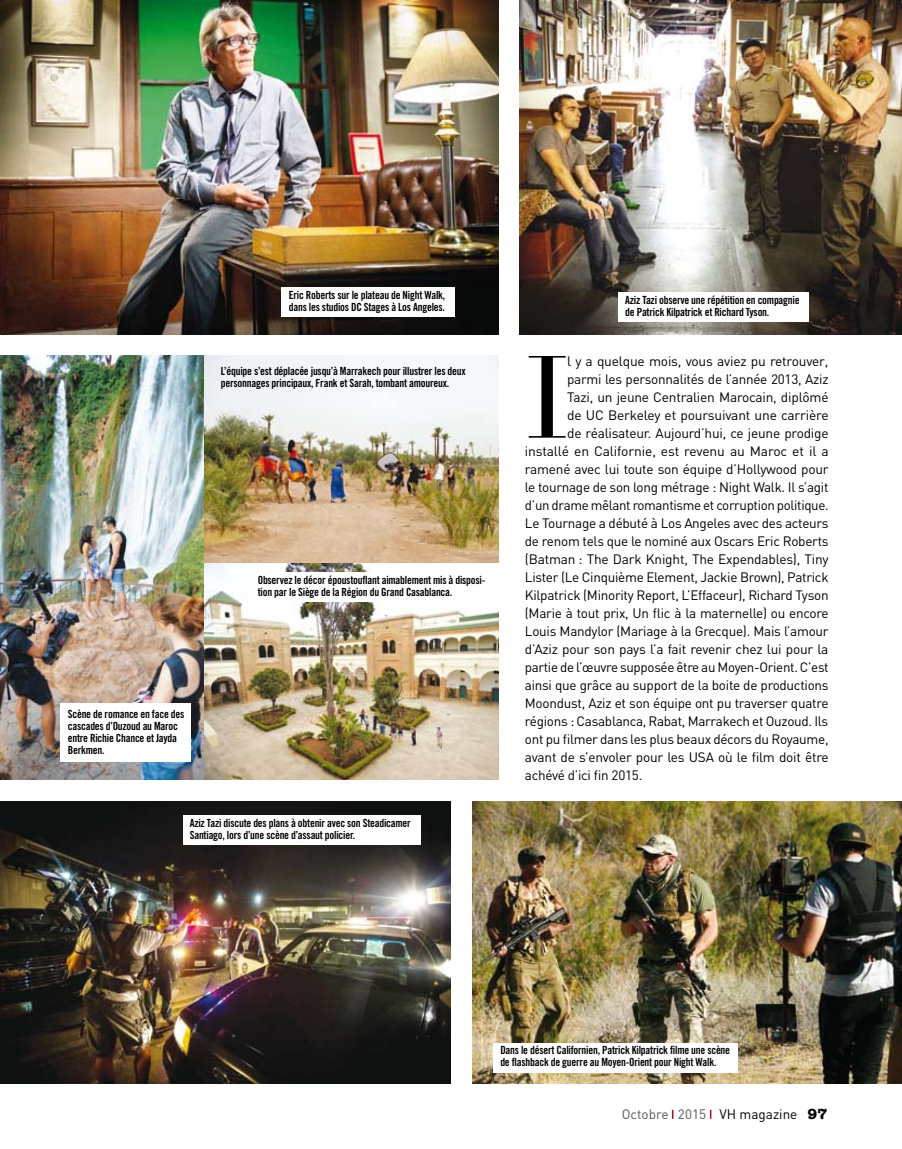
<style>
.page{position:relative;width:902px;height:1149px;background:#fff}
.page>*{position:absolute;margin:0;border:0;box-sizing:border-box;transform-origin:0 0}
.t1{font:114.6px "Didot";color:#000}
.t2{font:13.5px "DIN";letter-spacing:-.02em;color:#000}
.t3{font:13.5px "DIN";color:#58585a}
.t4{font:11.25px/12px "Trade Gothic Bold Cond Twenty";letter-spacing:-.02em;color:#000}
.s1{color:#000}
.s2{font-family:"American Typewriter";font-weight:700;font-size:15px;color:#000}
</style>
<div class="page">
<img style="left:0;top:0;width:498px;height:334px">
<img style="left:519px;top:0;width:382px;height:334px">
<img style="left:0;top:801px;width:451px;height:282px">
<img style="left:472px;top:801px;width:429px;height:282px">
<img style="left:198px;top:355px;width:301px;height:207px">
<img style="left:203px;top:563px;width:296px;height:216px">
<div style="left:183px;top:814px;width:237px;height:30px;background:#fff"></div>
<div style="left:248px;top:571px;width:243px;height:30px;background:#fff"></div>
<div style="left:493px;top:1042px;width:244px;height:29px;background:#fff"></div>
<div style="left:281px;top:286px;width:174px;height:30px;background:#fff"></div>
<div style="left:618px;top:292px;width:190px;height:29px;background:#fff"></div>
<img style="left:0;top:356px;width:203px;height:423px">
<div style="left:60px;top:703px;width:131px;height:58px;background:#fff"></div>
<svg style="left:671px;top:1109px;width:2px;height:9px"></svg>
<svg style="left:709px;top:1109px;width:2px;height:9px"></svg>
<p class="t4" style="left:68px;top:707px;width:118px">Scène de romance en face des cascades d’Ouzoud au Maroc entre Richie Chance et Jayda<br>Berkmen.</p>
<p class="t4" style="left:289px;top:289px;width:158px">Eric Roberts sur le plateau de Night Walk, dans les studios DC Stages à Los Angeles.</p>
<p class="t4" style="left:625px;top:294px;width:176px">Aziz Tazi observe une répétition en compagnie de Patrick Kilpatrick et Richard Tyson.</p>
<p class="t4" style="left:221px;top:365px;width:246px">L’équipe s’est déplacée jusqu’à Marrakech pour illustrer les deux personnages principaux, Frank et Sarah, tombant amoureux.</p>
<p class="t4" style="left:258px;top:573px;width:229px">Observez le décor époustouflant aimablement mis à disposi&shy;tion par le Siège de la Région du Grand Casablanca.</p>
<h1 class="t1" style="left:525px;top:329px;width:46px">I</h1>
<p class="t2" style="left:567px;top:352px;width:263px">l y a quelque mois, vous aviez pu retrouver,</p>
<p class="t2" style="left:567px;top:370px;width:263px">parmi les personnalités de l’année 2013, Aziz</p>
<p class="t2" style="left:567px;top:388px;width:263px">Tazi, un jeune Centralien Marocain, diplômé</p>
<p class="t2" style="left:567px;top:406px;width:263px">de UC Berkeley et poursuivant une carrière</p>
<p class="t2" style="left:567px;top:424px;width:263px">de réalisateur. Aujourd’hui, ce jeune prodige</p>
<p class="t2" style="left:525px;top:442px;width:305px">installé en Californie, est revenu au Maroc et il a</p>
<p class="t2" style="left:525px;top:460px;width:305px">ramené avec lui toute son équipe d’Hollywood pour</p>
<p class="t2" style="left:525px;top:478px;width:305px">le tournage de son long métrage : Night Walk. Il s’agit</p>
<p class="t2" style="left:525px;top:496px;width:305px">d’un drame mêlant romantisme et corruption politique.</p>
<p class="t2" style="left:525px;top:514px;width:305px">Le Tournage a débuté à Los Angeles avec des acteurs</p>
<p class="t2" style="left:525px;top:532px;width:305px">de renom tels que le nominé aux Oscars Eric Roberts</p>
<p class="t2" style="left:525px;top:550px;width:305px">(Batman : The Dark Knight, The Expendables), Tiny</p>
<p class="t2" style="left:525px;top:568px;width:305px">Lister (Le Cinquième Element, Jackie Brown), Patrick</p>
<p class="t2" style="left:525px;top:586px;width:305px">Kilpatrick (Minority Report, L’Effaceur), Richard Tyson</p>
<p class="t2" style="left:525px;top:604px;width:305px">(Marie à tout prix, Un flic à la maternelle) ou encore</p>
<p class="t2" style="left:525px;top:622px;width:305px">Louis Mandylor (Mariage à la Grecque). Mais l’amour</p>
<p class="t2" style="left:525px;top:640px;width:305px">d’Aziz pour son pays l’a fait revenir chez lui pour la</p>
<p class="t2" style="left:525px;top:658px;width:305px">partie de l’œuvre supposée être au Moyen-Orient. C’est</p>
<p class="t2" style="left:525px;top:676px;width:305px">ainsi que grâce au support de la boite de productions</p>
<p class="t2" style="left:525px;top:694px;width:305px">Moondust, Aziz et son équipe ont pu traverser quatre</p>
<p class="t2" style="left:525px;top:712px;width:305px">régions : Casablanca, Rabat, Marrakech et Ouzoud. Ils</p>
<p class="t2" style="left:525px;top:730px;width:305px">ont pu filmer dans les plus beaux décors du Royaume,</p>
<p class="t2" style="left:525px;top:748px;width:305px">avant de s’envoler pour les USA où le film doit être</p>
<p class="t2" style="left:525px;top:766px;width:119px">achévé d’ici fin 2015.</p>
<p class="t4" style="left:190px;top:816px;width:223px">Aziz Tazi discute des plans à obtenir avec son Steadicamer<br>Santiago, lors d’une scène d’assaut policier.</p>
<p class="t4" style="left:500px;top:1043px;width:231px">Dans le désert Californien, Patrick Kilpatrick filme une scène de flashback de guerre au Moyen-Orient pour Night Walk.</p>
<p class="t3" style="left:621px;top:1105px;width:207px">Octobre 2015 <span class="s1">VH magazine</span> <span class="s2">97</span></p>
</div>
